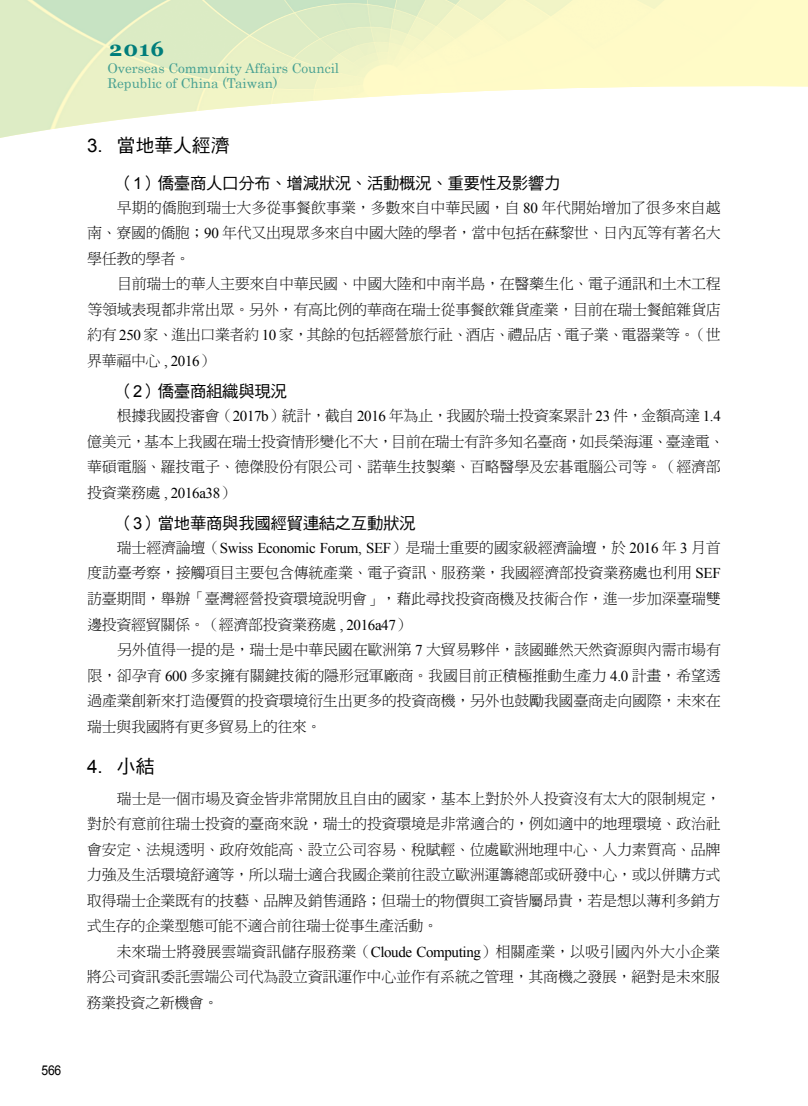
<style>
.page{position:relative;width:808px;height:1106px;background:#fff}
.page>*{position:absolute;margin:0;border:0;box-sizing:border-box;transform-origin:0 0}
.t1{font:700 21px "Vani";color:#007d7b}
.t2{font:18.75px "DF Hei Std W5";color:#000}
.t3{font:18.75px "Arial";color:#000}
.t4{font:16.5px "DF Hei Std W5";letter-spacing:-.025em;color:#000}
.t5{font:15px/25.5px "DF Ming Std W3";letter-spacing:-.025em;color:#000;text-align:justify}
.t6{font:15px "Times New Roman";letter-spacing:-.025em;color:#000}
.t7{font:13.5px/15px "Century";color:#007d7b}
.t8{font:13.5px "Arial";color:#000;scale:.9 1}
.s1{font-family:"Arial"}
.s2{font-family:"Times New Roman"}
.s3{font-family:"DF Ming Std W3"}
.s4{font-family:"DF Hei Std W5"}
</style>
<div class="page">
<p class="t8" style="left:42px;top:1061px;width:23px">566</p>
<h1 class="t1" style="left:109px;top:37px;width:56px">2016</h1>
<p class="t7" style="left:107px;top:60px;width:233px">Overseas Community Affairs Council<br>Republic of China (Taiwan)</p>
<p class="t2" style="left:87px;top:135px;width:144px"><span class="s1">3.</span> 當地華人經濟</p>
<p class="t4" style="left:117px;top:174px;width:445px">（<span class="s1">1</span>）僑臺商人口分布、增減狀況、活動概況、重要性及影響力</p>
<p class="t5" style="left:87px;top:194px;width:635px;text-indent:30px">早期的僑胞到瑞士大多從事餐飲事業，多數來自中華民國，自 <span class="s2">80</span> 年代開始增加了很多來自越南、寮國的僑胞；<span class="s2">90</span> 年代又出現眾多來自中國大陸的學者，當中包括在蘇黎世、日內瓦等有著名大學任教的學者。</p>
<p class="t5" style="left:87px;top:271px;width:635px;text-indent:30px">目前瑞士的華人主要來自中華民國、中國大陸和中南半島，在醫藥生化、電子通訊和土木工程等領域表現都非常出眾。另外，有高比例的華商在瑞士從事餐飲雜貨產業，目前在瑞士餐館雜貨店約有 <span class="s2">250</span> 家、進出口業者約 <span class="s2">10</span> 家，其餘的包括經營旅行社、酒店、禮品店、電子業、電器業等。（世界華福中心 <span class="s2">, 2016</span>）</p>
<p class="t4" style="left:117px;top:382px;width:172px">（<span class="s1">2</span>）僑臺商組織與現況</p>
<p class="t5" style="left:87px;top:403px;width:639px;text-align:left;text-indent:30px">根據我國投審會（<span class="s2">2017b</span>）統計，截自 <span class="s2">2016</span> 年為止，我國於瑞士投資案累計 <span class="s2">23</span> 件，金額高達 <span class="s2">1.4</span>億美元，基本上我國在瑞士投資情形變化不大，目前在瑞士有許多知名臺商，如長榮海運、臺達電、華碩電腦、羅技電子、德傑股份有限公司、諾華生技製藥、百略醫學及宏碁電腦公司等。（經濟部</p>
<p class="t6" style="left:87px;top:482px;width:149px"><span class="s3">投資業務處</span> , 2016a38<span class="s3">）</span></p>
<p class="t4" style="left:117px;top:514px;width:300px">（<span class="s1">3</span>）當地華商與我國經貿連結之互動狀況</p>
<p class="t6" style="left:117px;top:538px;width:605px"><span class="s3">瑞士經濟論壇（</span>Swiss Economic Forum, SEF<span class="s3">）是瑞士重要的國家級經濟論壇，於</span> 2016 <span class="s3">年</span> 3 <span class="s3">月首</span></p>
<p class="t5" style="left:87px;top:560px;width:635px">度訪臺考察，接觸項目主要包含傳統產業、電子資訊、服務業，我國經濟部投資業務處也利用 <span class="s2">SEF</span>訪臺期間，舉辦「臺灣經營投資環境說明會」，藉此尋找投資商機及技術合作，進一步加深臺瑞雙邊投資經貿關係。（經濟部投資業務處 <span class="s2">, 2016a47</span>）</p>
<p class="t5" style="left:87px;top:636px;width:635px;text-indent:30px">另外值得一提的是，瑞士是中華民國在歐洲第 <span class="s2">7</span> 大貿易夥伴，該國雖然天然資源與內需市場有限，卻孕育 <span class="s2">600</span> 多家擁有關鍵技術的隱形冠軍廠商。我國目前正積極推動生產力 <span class="s2">4.0</span> 計畫，希望透過產業創新來打造優質的投資環境衍生出更多的投資商機，另外也鼓勵我國臺商走向國際，未來在瑞士與我國將有更多貿易上的往來。</p>
<p class="t3" style="left:87px;top:754px;width:69px">4. <span class="s4">小結</span></p>
<p class="t5" style="left:87px;top:785px;width:636px;text-indent:30px">瑞士是一個市場及資金皆非常開放且自由的國家，基本上對於外人投資沒有太大的限制規定，對於有意前往瑞士投資的臺商來說，瑞士的投資環境是非常適合的，例如適中的地理環境、政治社會安定、法規透明、政府效能高、設立公司容易、稅賦輕、位處歐洲地理中心、人力素質高、品牌力強及生活環境舒適等，所以瑞士適合我國企業前往設立歐洲運籌總部或研發中心，或以併購方式取得瑞士企業既有的技藝、品牌及銷售通路；但瑞士的物價與工資皆屬昂貴，若是想以薄利多銷方式生存的企業型態可能不適合前往瑞士從事生產活動。</p>
<p class="t5" style="left:87px;top:938px;width:635px;text-indent:30px">未來瑞士將發展雲端資訊儲存服務業（<span class="s2">Cloude Computing</span>）相關產業，以吸引國內外大小企業將公司資訊委託雲端公司代為設立資訊運作中心並作有系統之管理，其商機之發展，絕對是未來服務業投資之新機會。</p>
</div>
